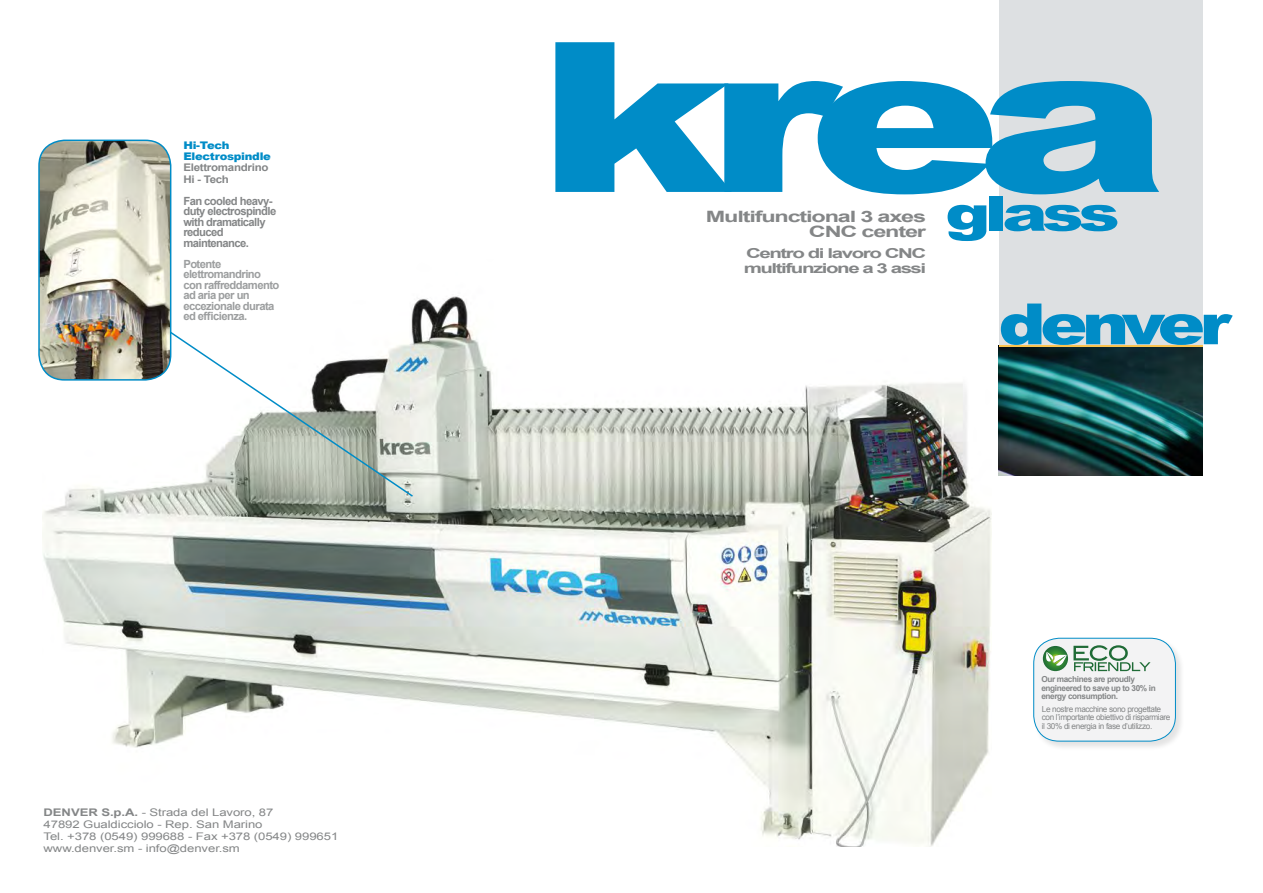
<style>
.page{position:relative;width:1263px;height:893px;background:#fff}
.page>*{position:absolute;margin:0;border:0;box-sizing:border-box;transform-origin:0 0}
.t1{font:900 209.1px "Arial";color:#008cc7;scale:1.39 1}
.t2{font:900 48.9px "Arial";letter-spacing:-.08em;color:#008cc7;scale:1.39 1}
.t3{font:700 15.6px/15px "Arial";letter-spacing:-.05em;color:#848687;text-align:right;scale:1.5 1}
.t4{font:700 13.65px/15px "Arial";letter-spacing:-.07em;color:#848687;scale:1.5 1}
.t5{font:700 11.25px/10.5px "Arial";letter-spacing:-.05em;color:#9c9e9f}
.t6{font:700 11.25px/10.5px "Arial";letter-spacing:-.05em;color:#848687}
.t7{font:10.5px/12px "Arial";letter-spacing:-.005em;color:#848687;scale:1.25 1}
.t8{font:700 10.5px/11.1px "Arial";letter-spacing:-.025em;color:#848687;scale:1.1 1}
.t9{font:900 10.5px/11.1px "Arial";letter-spacing:-.025em;color:#008cc7;scale:1.1 1}
.t10{font:8.25px/8.4px "Arial";letter-spacing:-.045em;color:#848687}
.t11{font:700 8.25px/8.4px "Arial";letter-spacing:-.045em;color:#848687}
.s1{font-weight:700}
</style>
<div class="page">
<img style="left:43px;top:259px;width:948px;height:588px">
<div style="left:999px;top:0;width:203px;height:371px;background:#dde0e2"></div>
<img style="left:999px;top:346px;width:203px;height:129px">
<hr style="left:999px;top:345px;width:203px;height:1px;background:#fbc34e">
<svg style="left:1001px;top:304px;width:232px;height:41px"></svg>
<img style="left:39px;top:140px;width:132px;height:240px">
<div style="left:38px;top:140px;width:133px;height:241px;border:2px solid #008cc7;border-radius:26px"></div>
<svg style="left:168px;top:330px;width:247px;height:168px"></svg>
<div style="left:1032px;top:637px;width:153px;height:114px;background:#000;opacity:.11"></div>
<div style="left:1034px;top:638px;width:141px;height:103px;background:#f3f3f4;border-radius:26px"></div>
<div style="left:1033px;top:638px;width:143px;height:103px;border:1px solid #008cc7;border-radius:26px"></div>
<svg style="left:1043px;top:646px;width:25px;height:25px"></svg>
<svg style="left:1044px;top:652px;width:23px;height:17px"></svg>
<svg style="left:1073px;top:645px;width:77px;height:26px"></svg>
<p class="t9" style="left:183px;top:139px;width:81px">Hi-Tech<br>Electrospindle</p>
<p class="t8" style="left:183px;top:162px;width:79px">Elettromandrino<br>Hi - Tech</p>
<p class="t6" style="left:183px;top:196px;width:95px">Fan cooled heavy&shy;duty electrospindle with dramatically reduced maintenance.</p>
<p class="t5" style="left:183px;top:259px;width:98px">Potente elettromandrino con raffreddamento ad aria per un eccezionale durata ed efficienza.</p>
<p class="t7" style="left:44px;top:806px;width:237px"><span class="s1">DENVER S.p.A.</span> - Strada del Lavoro, 87<br>47892 Gualdicciolo - Rep. San Marino<br>Tel. +378 (0549) 999688 - Fax +378 (0549) 999651 www.denver.sm - info@denver.sm</p>
<h1 class="t1" style="left:538px;top:-35px;width:456px">krea</h1>
<h2 class="t2" style="left:945px;top:178px;width:127px">glass</h2>
<h3 class="t4" style="left:744px;top:246px;width:123px">Centro di lavoro CNC multifunzione a 3 assi</h3>
<h3 class="t3" style="left:706px;top:209px;width:148px">Multifunctional 3 axes<br>CNC center</h3>
<p class="t11" style="left:1041px;top:675px;width:116px">Our machines are proudly engineered to save up to 30% in energy consumption.</p>
<p class="t10" style="left:1042px;top:705px;width:130px">Le nostre macchine sono progettate con l’importante obiettivo di risparmiare il 30% di energia in fase d’utilizzo.</p>
</div>
